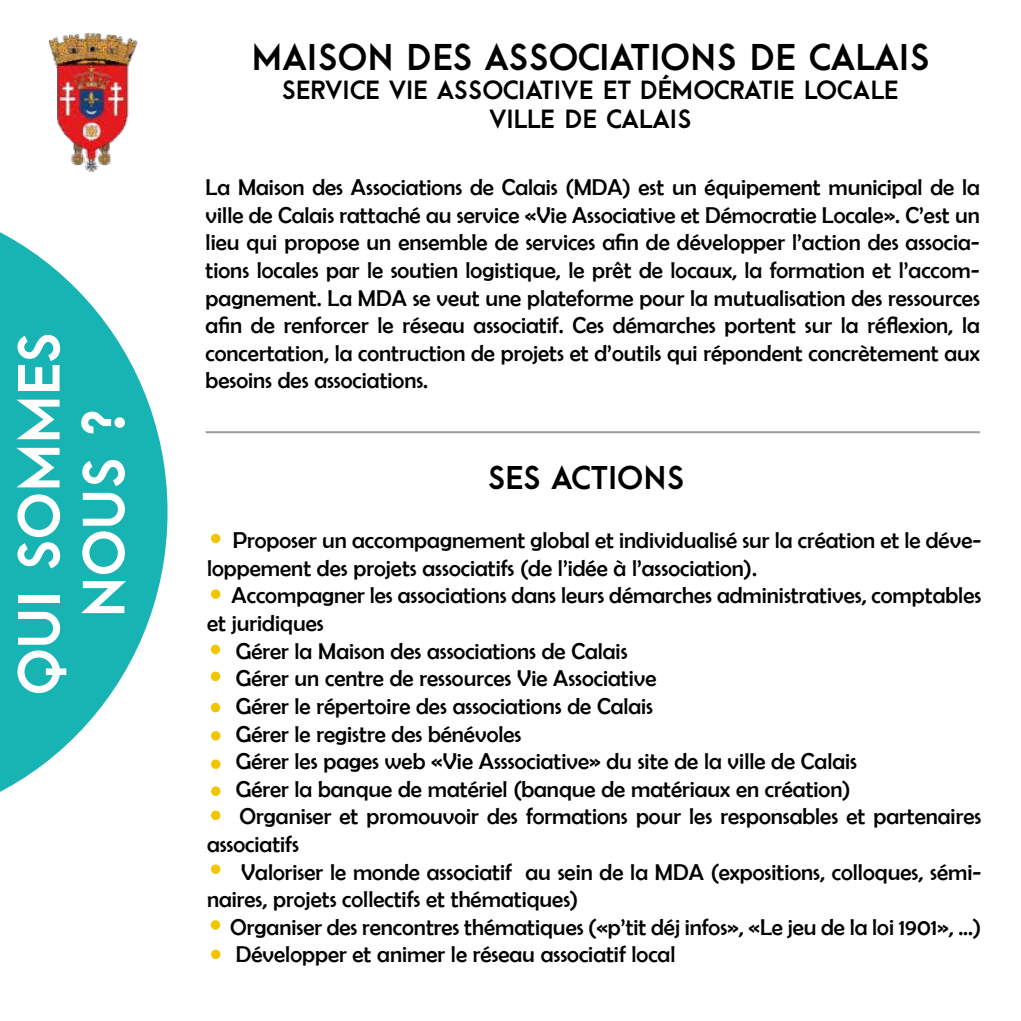
<style>
.page{position:relative;width:1021px;height:1021px;background:#fff}
.page>*{position:absolute;margin:0;border:0;box-sizing:border-box;transform-origin:0 0}
.t1{font:800 54px/64.8px "Arca Majora";color:#fff;text-align:center}
.t2{font:800 34px "Arca Majora";color:#000}
.t3{font:800 30px "Arca Majora";letter-spacing:-.015em;color:#000}
.t4{font:800 24px/28.8px "Arca Majora";color:#000;text-align:center}
.t5{font:23px/27.6px "Berlin Sans FB";color:#000}
</style>
<div class="page">
<svg style="left:0;top:232px;width:167px;height:560px;fill:#18b4b3"></svg>
<hr style="left:206px;top:431px;width:773px;height:2px;background:#000">
<div style="left:211px;top:533px;width:9px;height:10px;background:#f1c600;border-radius:50%"></div>
<div style="left:211px;top:702px;width:9px;height:10px;background:#f1c600;border-radius:50%"></div>
<div style="left:211px;top:671px;width:9px;height:10px;background:#f1c600;border-radius:50%"></div>
<div style="left:211px;top:644px;width:9px;height:10px;background:#f1c600;border-radius:50%"></div>
<div style="left:211px;top:589px;width:9px;height:10px;background:#f1c600;border-radius:50%"></div>
<div style="left:211px;top:810px;width:9px;height:10px;background:#f1c600;border-radius:50%"></div>
<div style="left:211px;top:864px;width:9px;height:10px;background:#f1c600;border-radius:50%"></div>
<div style="left:211px;top:920px;width:9px;height:9px;background:#f1c600;border-radius:50%"></div>
<div style="left:211px;top:731px;width:9px;height:9px;background:#f1c600;border-radius:50%"></div>
<div style="left:211px;top:759px;width:9px;height:10px;background:#f1c600;border-radius:50%"></div>
<div style="left:211px;top:786px;width:9px;height:10px;background:#f1c600;border-radius:50%"></div>
<div style="left:211px;top:949px;width:9px;height:10px;background:#f1c600;border-radius:50%"></div>
<img style="left:50px;top:34px;width:87px;height:138px">
<h1 class="t1" style="left:5px;top:694px;width:365px;rotate:-90deg">QUI SOMMES<br>NOUS ?</h1>
<h2 class="t2" style="left:251px;top:35px;width:680px">MAISON DES ASSOCIATIONS DE CALAIS</h2>
<p class="t4" style="left:282px;top:75px;width:619px">SERVICE VIE ASSOCIATIVE ET DÉMOCRATIE LOCALE<br>VILLE DE CALAIS</p>
<p class="t5" style="left:206px;top:173px;width:775px;text-align:justify">La Maison des Associations de Calais (MDA) est un équipement municipal de la ville de Calais rattaché au service «Vie Associative et Démocratie Locale». C’est un lieu qui propose un ensemble de services afin de développer l’action des associa&shy;tions locales par le soutien logistique, le prêt de locaux, la formation et l’accom&shy;pagnement. La MDA se veut une plateforme pour la mutualisation des ressources afin de renforcer le réseau associatif. Ces démarches portent sur la réflexion, la concertation, la contruction de projets et d’outils qui répondent concrètement aux besoins des associations.</p>
<h3 class="t3" style="left:488px;top:458px;width:198px">SES ACTIONS</h3>
<p class="t5" style="left:207px;top:526px;width:775px;text-indent:26px">Proposer un accompagnement global et individualisé sur la création et le déve&shy;loppement des projets associatifs (de l’idée à l’association).</p>
<p class="t5" style="left:232px;top:581px;width:751px">Accompagner les associations dans leurs démarches administratives, comptables</p>
<p class="t5" style="left:207px;top:609px;width:118px">et juridiques</p>
<p class="t5" style="left:236px;top:637px;width:393px">Gérer la Maison des associations de Calais</p>
<p class="t5" style="left:236px;top:664px;width:422px">Gérer un centre de ressources Vie Associative</p>
<p class="t5" style="left:236px;top:692px;width:419px">Gérer le répertoire des associations de Calais</p>
<p class="t5" style="left:236px;top:719px;width:287px">Gérer le registre des bénévoles</p>
<p class="t5" style="left:236px;top:747px;width:622px">Gérer les pages web «Vie Asssociative» du site de la ville de Calais</p>
<p class="t5" style="left:236px;top:775px;width:616px">Gérer la banque de matériel (banque de matériaux en création)</p>
<p class="t5" style="left:239px;top:802px;width:743px">Organiser et promouvoir des formations pour les responsables et partenaires</p>
<p class="t5" style="left:207px;top:830px;width:93px">associatifs</p>
<p class="t5" style="left:241px;top:857px;width:741px">Valoriser le monde associatif au sein de la MDA (expositions, colloques, sémi-</p>
<p class="t5" style="left:207px;top:885px;width:373px">naires, projets collectifs et thématiques)</p>
<p class="t5" style="left:230px;top:913px;width:752px">Organiser des rencontres thématiques («p’tit déj infos», «Le jeu de la loi 1901», ...)</p>
<p class="t5" style="left:236px;top:940px;width:441px">Développer et animer le réseau associatif local</p>
</div>
